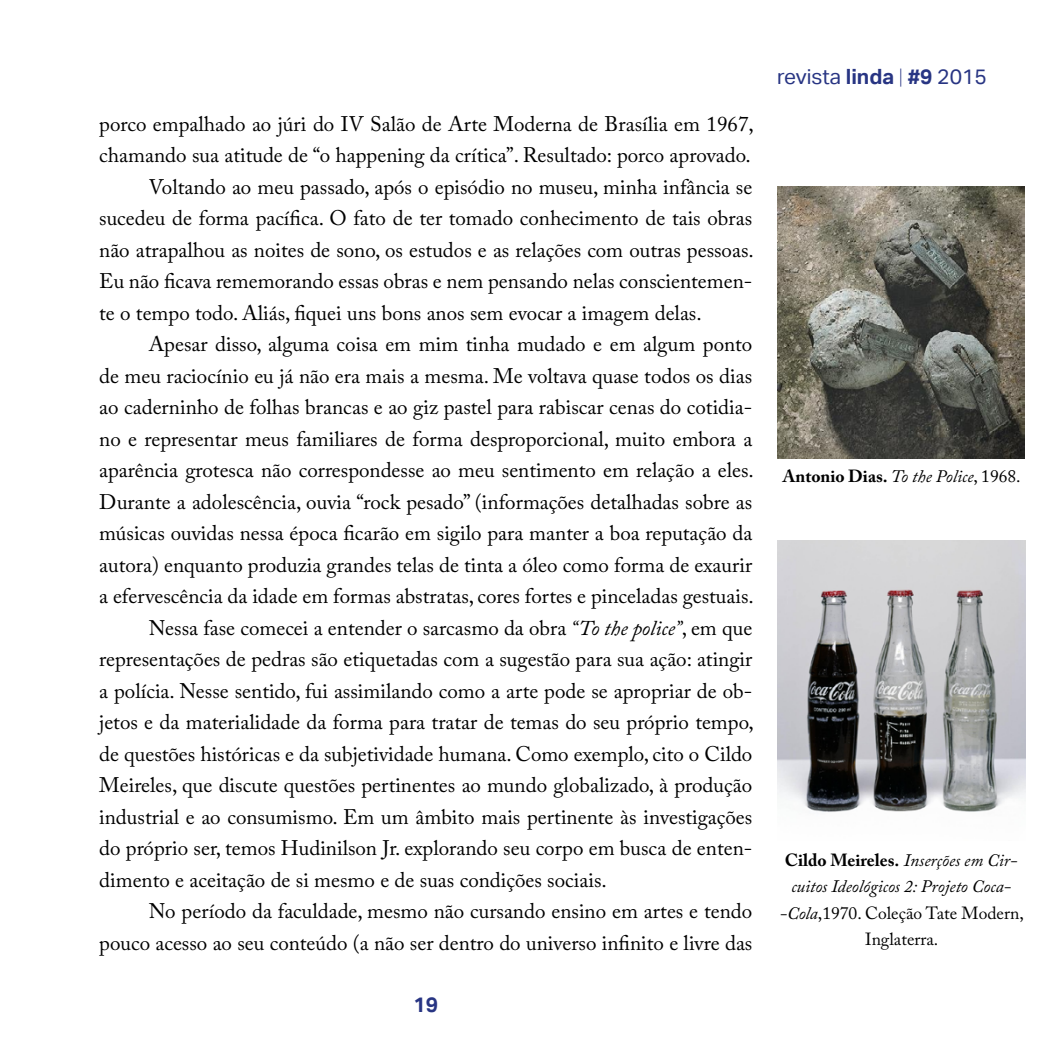
<style>
.page{position:relative;width:1050px;height:1050px;background:#fff}
.page>*{position:absolute;margin:0;border:0;box-sizing:border-box;transform-origin:0 0}
.corpo_de_texto{font:21px/31.5px "Adobe Caslon Pro";color:#000;text-align:justify}
.t1{font:21px "Aktiv Grotesk";color:#283583}
.t2{font:700 21px "Aktiv Grotesk";color:#283583}
.corpo_de_texto-2{font:italic 17.5px/26.2px "Adobe Caslon Pro";color:#000;text-align:center}
.Estilo_de_parágrafo_2{font:700 17.5px "Adobe Caslon Pro";color:#000}
.s1{font-style:italic}
.s2{font-weight:700}
.s3{font-weight:100}
.s4{font-weight:400;font-style:italic}
.s5{font-weight:400}
.s6{font-weight:700;font-style:normal}
.s7{font-style:normal}
</style>
<div class="page">
<img style="left:777px;top:186px;width:248px;height:272px">
<img style="left:777px;top:540px;width:248px;height:272px">
<p class="corpo_de_texto" style="left:99px;top:108px;width:656px">porco empalhado ao júri do IV Salão de Arte Moderna de Brasília em 1967, chamando sua atitude de “o happening da crítica”. Resultado: porco aprovado.</p>
<p class="corpo_de_texto" style="left:99px;top:171px;width:656px;text-indent:50px">Voltando ao meu passado, após o episódio no museu, minha infância se sucedeu de forma pacífica. O fato de ter tomado conhecimento de tais obras não atrapalhou as noites de sono, os estudos e as relações com outras pessoas.<br>Eu não ficava rememorando essas obras e nem pensando nelas conscientemen&shy;te o tempo todo. Aliás, fiquei uns bons anos sem evocar a imagem delas.</p>
<p class="corpo_de_texto" style="left:99px;top:328px;width:656px;text-indent:50px">Apesar disso, alguma coisa em mim tinha mudado e em algum ponto de meu raciocínio eu já não era mais a mesma. Me voltava quase todos os dias ao caderninho de folhas brancas e ao giz pastel para rabiscar cenas do cotidia&shy;no e representar meus familiares de forma desproporcional, muito embora a aparência grotesca não correspondesse ao meu sentimento em relação a eles.<br>Durante a adolescência, ouvia “rock pesado” (informações detalhadas sobre as músicas ouvidas nessa época ficarão em sigilo para manter a boa reputação da autora) enquanto produzia grandes telas de tinta a óleo como forma de exaurir a efervescência da idade em formas abstratas, cores fortes e pinceladas gestuais.</p>
<p class="corpo_de_texto" style="left:99px;top:612px;width:656px;text-indent:50px">Nessa fase comecei a entender o sarcasmo da obra <span class="s1">“To the police”</span>, em que representações de pedras são etiquetadas com a sugestão para sua ação: atingir a polícia. Nesse sentido, fui assimilando como a arte pode se apropriar de ob&shy;jetos e da materialidade da forma para tratar de temas do seu próprio tempo, de questões históricas e da subjetividade humana. Como exemplo, cito o Cildo Meireles, que discute questões pertinentes ao mundo globalizado, à produção industrial e ao consumismo. Em um âmbito mais pertinente às investigações do próprio ser, temos Hudinilson Jr. explorando seu corpo em busca de enten&shy;dimento e aceitação de si mesmo e de suas condições sociais.</p>
<p class="corpo_de_texto" style="left:99px;top:895px;width:655px;text-align:right">No período da faculdade, mesmo não cursando ensino em artes e tendo pouco acesso ao seu conteúdo (a não ser dentro do universo infinito e livre das</p>
<p class="t2" style="left:413px;top:993px;width:26px">19</p>
<p class="t1" style="left:777px;top:65px;width:211px">revista <span class="s2">linda</span> <span class="s3">|</span> <span class="s2">#9</span> 2015</p>
<p class="Estilo_de_parágrafo_2" style="left:783px;top:465px;width:239px">Antonio Dias. <span class="s4">To the Police</span><span class="s5">, 1968.</span></p>
<p class="corpo_de_texto-2" style="left:780px;top:847px;width:246px"><span class="s6">Cildo Meireles.</span> Inserções em Cir&shy;cuitos Ideológicos 2: Projeto Coca--Cola<span class="s7">,1970. Coleção Tate Modern,<br>Inglaterra.</span></p>
</div>
